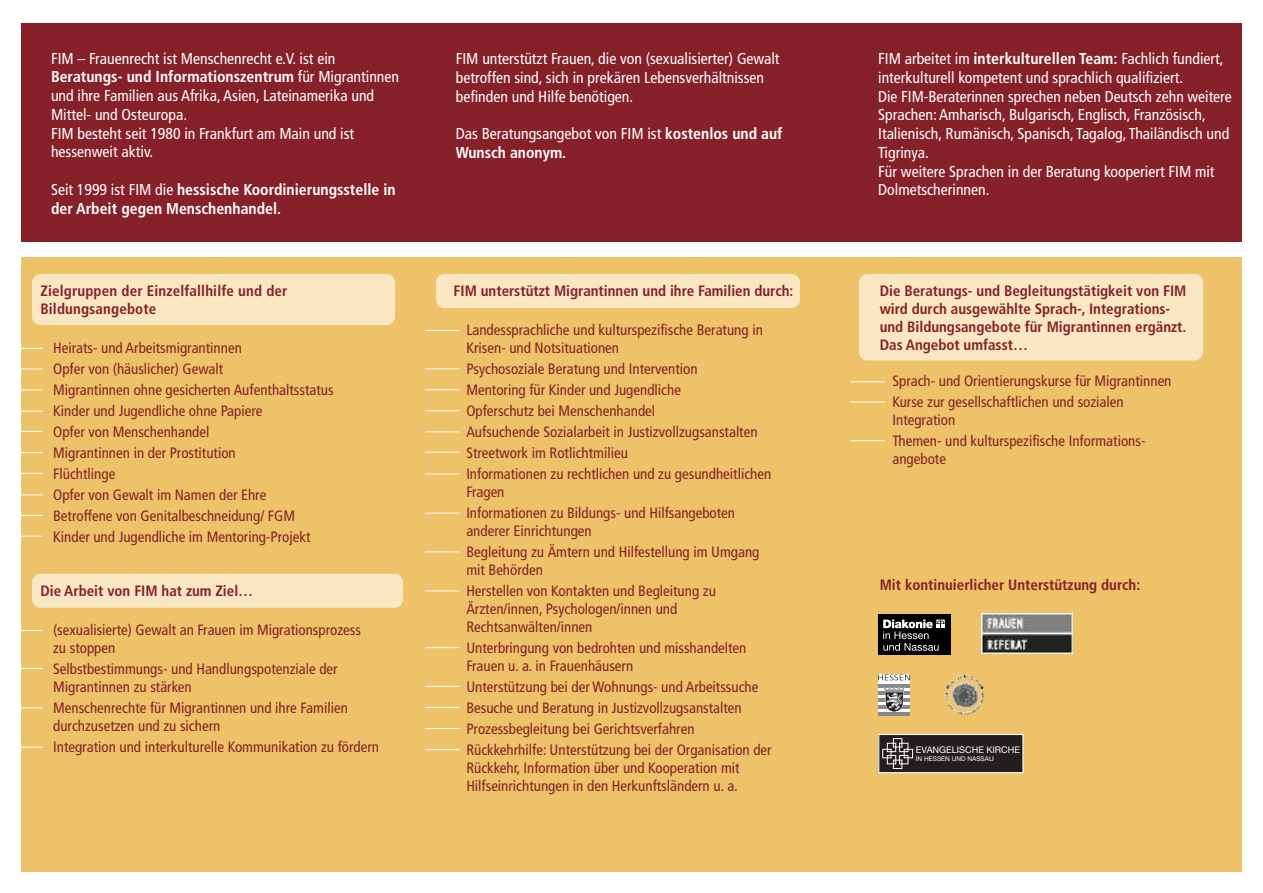
<style>
.page{position:relative;width:1263px;height:893px;background:#fff}
.page>*{position:absolute;margin:0;border:0;box-sizing:border-box;transform-origin:0 0}
.t1{font:condensed 15.75px/18.8px "Frutiger";color:#fff}
.t2{font:700 condensed 15.75px/18.8px "Frutiger";color:#fff}
.t3{font:condensed 15px/21px "Frutiger";color:#862029}
.t4{font:700 condensed 15px/18px "Frutiger";color:#862029}
.t5{font:9.15px "Helvetica Neue";color:#fff}
.t6{font:6.45px "Helvetica Neue";color:#fff}
.s1{font-weight:700}
.s2{font-weight:400}
</style>
<div class="page">
<div style="left:21px;top:23px;width:1221px;height:219px;background:#862029"></div>
<div style="left:21px;top:257px;width:1221px;height:615px;background:#edc268"></div>
<div style="left:436px;top:274px;width:364px;height:34px;background:#f8e7c2;border-radius:9px"></div>
<svg style="left:21px;top:348px;width:22px;height:1px"></svg>
<svg style="left:21px;top:369px;width:22px;height:1px"></svg>
<svg style="left:21px;top:389px;width:22px;height:1px"></svg>
<svg style="left:21px;top:411px;width:22px;height:1px"></svg>
<svg style="left:21px;top:431px;width:22px;height:1px"></svg>
<svg style="left:21px;top:452px;width:22px;height:1px"></svg>
<svg style="left:21px;top:473px;width:22px;height:1px"></svg>
<svg style="left:21px;top:494px;width:22px;height:1px"></svg>
<svg style="left:21px;top:515px;width:22px;height:1px"></svg>
<svg style="left:21px;top:536px;width:22px;height:1px"></svg>
<svg style="left:21px;top:630px;width:22px;height:1px"></svg>
<svg style="left:21px;top:668px;width:22px;height:1px"></svg>
<svg style="left:21px;top:707px;width:22px;height:1px"></svg>
<svg style="left:21px;top:747px;width:22px;height:1px"></svg>
<div style="left:32px;top:274px;width:363px;height:51px;background:#f8e7c2;border-radius:9px"></div>
<div style="left:32px;top:574px;width:371px;height:34px;background:#f8e7c2;border-radius:9px"></div>
<div style="left:859px;top:274px;width:344px;height:86px;background:#f8e7c2;border-radius:9px"></div>
<hr style="left:425px;top:330px;width:35px;height:1px;background:#fff">
<hr style="left:425px;top:368px;width:35px;height:1px;background:#fff">
<hr style="left:425px;top:389px;width:35px;height:1px;background:#fff">
<hr style="left:425px;top:410px;width:35px;height:1px;background:#fff">
<hr style="left:425px;top:431px;width:35px;height:1px;background:#fff">
<hr style="left:425px;top:452px;width:35px;height:1px;background:#fff">
<hr style="left:425px;top:474px;width:35px;height:1px;background:#fff">
<hr style="left:425px;top:513px;width:35px;height:1px;background:#fff">
<hr style="left:425px;top:551px;width:35px;height:1px;background:#fff">
<hr style="left:425px;top:591px;width:35px;height:1px;background:#fff">
<hr style="left:425px;top:647px;width:35px;height:1px;background:#fff">
<hr style="left:425px;top:686px;width:35px;height:1px;background:#fff">
<hr style="left:425px;top:707px;width:35px;height:1px;background:#fff">
<hr style="left:425px;top:728px;width:35px;height:1px;background:#fff">
<hr style="left:425px;top:749px;width:35px;height:1px;background:#fff">
<hr style="left:850px;top:381px;width:35px;height:1px;background:#fff">
<hr style="left:850px;top:402px;width:35px;height:1px;background:#fff">
<hr style="left:850px;top:440px;width:35px;height:1px;background:#fff">
<div style="left:878px;top:615px;width:72px;height:40px;background:#000"></div>
<svg style="left:883px;top:620px;width:62px;height:31px"></svg>
<img style="left:981px;top:614px;width:91px;height:40px">
<svg style="left:878px;top:680px;width:32px;height:32px"></svg>
<hr style="left:878px;top:684px;width:32px;height:3px;background:#87898c">
<hr style="left:878px;top:691px;width:32px;height:3px;background:#87898c">
<hr style="left:878px;top:698px;width:32px;height:3px;background:#87898c">
<hr style="left:878px;top:705px;width:32px;height:3px;background:#87898c">
<hr style="left:878px;top:712px;width:32px;height:3px;background:#87898c">
<svg style="left:884px;top:687px;width:21px;height:25px"></svg>
<svg style="left:878px;top:674px;width:32px;height:6px"></svg>
<img style="left:951px;top:674px;width:28px;height:9px">
<div style="left:879px;top:734px;width:144px;height:39px;background:#231f20"></div>
<div style="left:878px;top:734px;width:145px;height:39px;border:1px solid #fff"></div>
<svg style="left:882px;top:738px;width:31px;height:31px"></svg>
<p class="t1" style="left:51px;top:50px;width:350px">FIM – Frauenrecht ist Menschenrecht e.V. ist ein <span class="s1">Beratungs- und Informationszentrum</span> für Migrantinnen und ihre Familien aus Afrika, Asien, Lateinamerika und Mittel- und Osteuropa.<br>FIM besteht seit 1980 in Frankfurt am Main und ist hessenweit aktiv.</p>
<p class="t2" style="left:51px;top:181px;width:346px"><span class="s2">Seit 1999 ist FIM die</span> hessische Koordinierungsstelle in der Arbeit gegen Menschenhandel.</p>
<p class="t4" style="left:40px;top:283px;width:249px">Zielgruppen der Einzelfallhilfe und der<br>Bildungsangebote</p>
<p class="t3" style="left:53px;top:338px;width:282px">Heirats- und Arbeitsmigrantinnen<br>Opfer von (häuslicher) Gewalt<br>Migrantinnen ohne gesicherten Aufenthaltsstatus Kinder und Jugendliche ohne Papiere<br>Opfer von Menschenhandel<br>Migrantinnen in der Prostitution<br>Flüchtlinge<br>Opfer von Gewalt im Namen der Ehre<br>Betroffene von Genitalbeschneidung/ FGM Kinder und Jugendliche im Mentoring-Projekt</p>
<p class="t4" style="left:40px;top:583px;width:214px">Die Arbeit von FIM hat zum Ziel…</p>
<p class="t3" style="left:53px;top:622px;width:309px;line-height:18px">(sexualisierte) Gewalt an Frauen im Migrationsprozess zu stoppen</p>
<p class="t3" style="left:53px;top:661px;width:286px;line-height:18px">Selbstbestimmungs- und Handlungspotenziale der<br>Migrantinnen zu stärken</p>
<p class="t3" style="left:53px;top:700px;width:296px;line-height:18px">Menschenrechte für Migrantinnen und ihre Familien durchzusetzen und zu sichern</p>
<p class="t3" style="left:53px;top:737px;width:327px">Integration und interkulturelle Kommunikation zu fördern</p>
<p class="t1" style="left:456px;top:50px;width:325px">FIM unterstützt Frauen, die von (sexualisierter) Gewalt betroffen sind, sich in prekären Lebensverhältnissen befinden und Hilfe benötigen.</p>
<p class="t1" style="left:456px;top:125px;width:328px">Das Beratungsangebot von FIM ist <span class="s1">kostenlos und auf<br>Wunsch anonym.</span></p>
<p class="t4" style="left:454px;top:283px;width:341px">FIM unterstützt Migrantinnen und ihre Familien durch:</p>
<p class="t3" style="left:466px;top:322px;width:298px;line-height:18px">Landessprachliche und kulturspezifische Beratung in<br>Krisen- und Notsituationen</p>
<p class="t3" style="left:466px;top:360px;width:306px">Psychosoziale Beratung und Intervention<br>Mentoring für Kinder und Jugendliche<br>Opferschutz bei Menschenhandel<br>Aufsuchende Sozialarbeit in Justizvollzugsanstalten Streetwork im Rotlichtmilieu<br>Informationen zu rechtlichen und zu gesundheitlichen</p>
<p class="t3" style="left:466px;top:483px;width:270px">Fragen<br>Informationen zu Bildungs- und Hilfsangeboten</p>
<p class="t3" style="left:466px;top:522px;width:295px">anderer Einrichtungen<br>Begleitung zu Ämtern und Hilfestellung im Umgang</p>
<p class="t3" style="left:466px;top:561px;width:251px">mit Behörden<br>Herstellen von Kontakten und Begleitung zu</p>
<p class="t3" style="left:466px;top:601px;width:213px;line-height:18px">Ärzten/innen, Psychologen/innen und<br>Rechtsanwälten/innen</p>
<p class="t3" style="left:466px;top:640px;width:282px;line-height:18px">Unterbringung von bedrohten und misshandelten<br>Frauen u. a. in Frauenhäusern</p>
<p class="t3" style="left:466px;top:678px;width:307px">Unterstützung bei der Wohnungs- und Arbeitssuche Besuche und Beratung in Justizvollzugsanstalten Prozessbegleitung bei Gerichtsverfahren Rückkehrhilfe: Unterstützung bei der Organisation der</p>
<p class="t3" style="left:466px;top:760px;width:275px;line-height:18px">Rückkehr, Information über und Kooperation mit<br>Hilfseinrichtungen in den Herkunftsländern u. a.</p>
<p class="t1" style="left:878px;top:50px;width:355px">FIM arbeitet im <span class="s1">interkulturellen Team:</span> Fachlich fundiert, interkulturell kompetent und sprachlich qualifiziert.<br>Die FIM-Beraterinnen sprechen neben Deutsch zehn weitere Sprachen: Amharisch, Bulgarisch, Englisch, Französisch, Italienisch, Rumänisch, Spanisch, Tagalog, Thailändisch und Tigrinya.<br>Für weitere Sprachen in der Beratung kooperiert FIM mit Dolmetscherinnen.</p>
<p class="t4" style="left:880px;top:283px;width:308px">Die Beratungs- und Begleitungstätigkeit von FIM wird durch ausgewählte Sprach-, Integrations&shy;und Bildungsangebote für Migrantinnen ergänzt.<br>Das Angebot umfasst…</p>
<p class="t3" style="left:892px;top:371px;width:281px">Sprach- und Orientierungskurse für Migrantinnen<br>Kurse zur gesellschaftlichen und sozialen</p>
<p class="t3" style="left:892px;top:410px;width:254px">Integration<br>Themen- und kulturspezifische Informations-</p>
<p class="t3" style="left:892px;top:449px;width:55px">angebote</p>
<p class="t4" style="left:880px;top:577px;width:262px">Mit kontinuierlicher Unterstützung durch:</p>
<p class="t5" style="left:916px;top:746px;width:106px">EVANGELISCHE KIRCHE</p>
<p class="t6" style="left:916px;top:756px;width:79px">IN HESSEN UND NASSAU</p>
</div>
